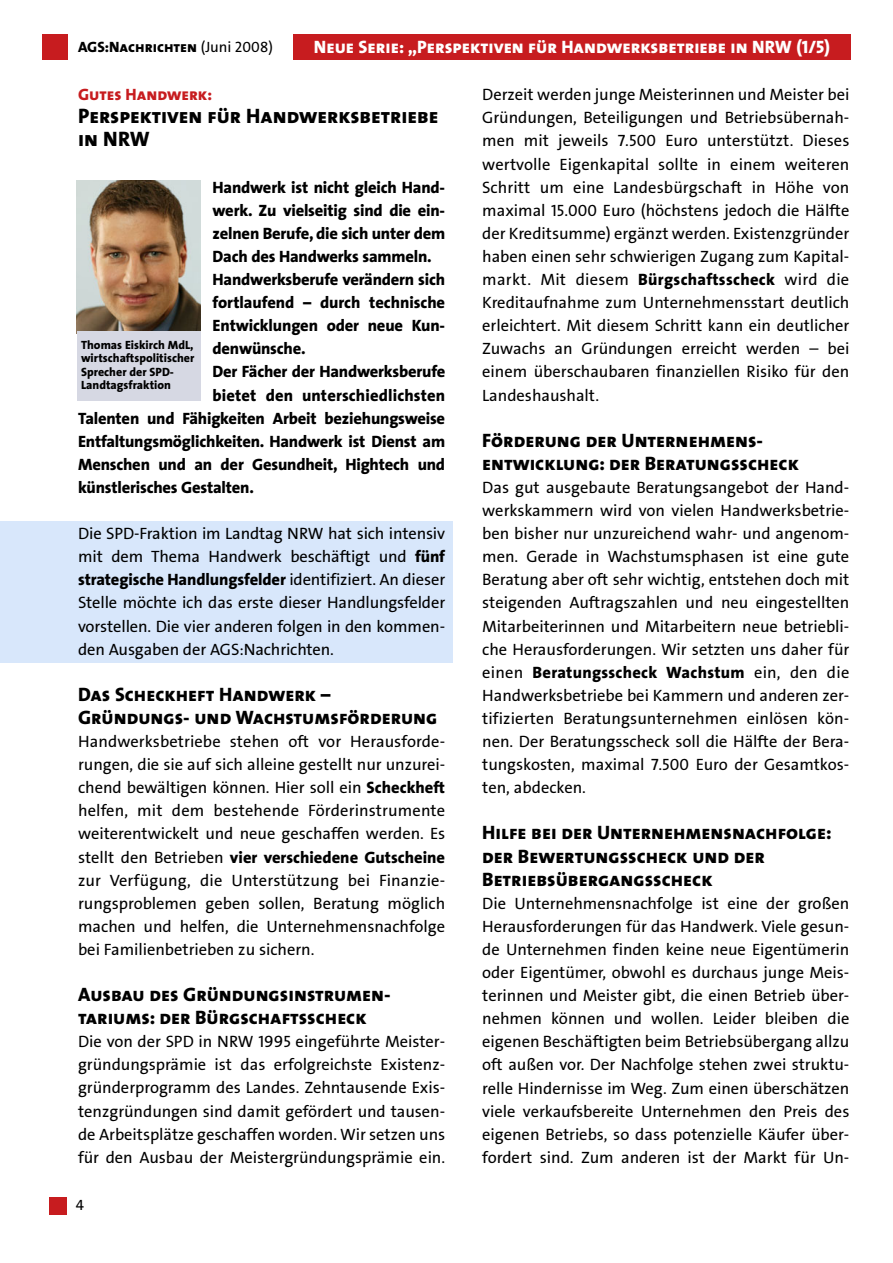
<style>
.page{position:relative;width:893px;height:1263px;background:#fff}
.page>*{position:absolute;margin:0;border:0;box-sizing:border-box;transform-origin:0 0}
.t1{font:21px/23.1px "The Sans Extra Bold Caps";color:#000}
.t2{font:19.5px/23.1px "The Sans Extra Bold Caps";color:#000}
.t3{font:18px "The Sans Extra Bold Caps";color:#fff}
.t4{font:16.5px/23.1px "TT2 A95 O00";color:#000;text-align:justify}
.t5{font:800 16.5px "The Sans";letter-spacing:-.01em;color:#000}
.t6{font:800 16.5px "The Sans";letter-spacing:.015em;color:#000}
.t7{font:800 16.5px "The Sans";letter-spacing:.01em;color:#000}
.t8{font:16.5px "The Sans Extra Bold Caps";color:#c71c1f}
.t9{font:15px "The Sans Extra Bold Caps";color:#000}
.t10{font:15px "TT2 A95 O00";color:#000}
.t11{font:800 12px/13.5px "The Sans";color:#000}
.s1{font-family:"The Sans";font-weight:800}
.s2{font-family:"TT2 A95 O00"}
.s3{font-family:"TT2 A95 O00";font-weight:400}
</style>
<div class="page">
<div style="left:0;top:521px;width:452px;height:141px;background:#d8e7fb"></div>
<div style="left:43px;top:34px;width:25px;height:26px;background:#c71c1f"></div>
<div style="left:49px;top:1197px;width:17px;height:17px;background:#c71c1f"></div>
<img style="left:77px;top:180px;width:123px;height:151px">
<div style="left:77px;top:331px;width:123px;height:69px;background:#d6d8e3"></div>
<div style="left:293px;top:34px;width:557px;height:26px;background:#c71c1f"></div>
<p class="t9" style="left:78px;top:38px;width:196px"><span class="s1">AGS:</span>Nachrichten <span class="s2">(Juni 2008)</span></p>
<p class="t3" style="left:314px;top:36px;width:517px">Neue Serie: „Perspektiven für Handwerksbetriebe in NRW (1/5)</p>
<p class="t8" style="left:78px;top:85px;width:136px">Gutes Handwerk:</p>
<p class="t1" style="left:78px;top:105px;width:362px">Perspektiven für Handwerksbetriebe in NRW</p>
<p class="t5" style="left:212px;top:181px;width:234px">Handwerk ist nicht gleich Hand-</p>
<p class="t5" style="left:212px;top:204px;width:234px">werk. Zu vielseitig sind die ein-</p>
<p class="t5" style="left:212px;top:227px;width:234px">zelnen Berufe, die sich unter dem</p>
<p class="t5" style="left:212px;top:250px;width:221px">Dach des Handwerks sammeln.</p>
<p class="t5" style="left:212px;top:273px;width:234px">Handwerksberufe verändern sich</p>
<p class="t5" style="left:212px;top:296px;width:234px">fortlaufend – durch technische</p>
<p class="t5" style="left:212px;top:320px;width:234px">Entwicklungen oder neue Kun-</p>
<p class="t5" style="left:212px;top:343px;width:95px">denwünsche.</p>
<p class="t5" style="left:212px;top:366px;width:234px">Der Fächer der Handwerksberufe</p>
<p class="t7" style="left:212px;top:389px;width:234px">bietet den unterschiedlichsten</p>
<p class="t5" style="left:78px;top:412px;width:368px">Talenten und Fähigkeiten Arbeit beziehungsweise</p>
<p class="t5" style="left:78px;top:435px;width:368px">Entfaltungsmöglichkeiten. Handwerk ist Dienst am</p>
<p class="t5" style="left:78px;top:458px;width:368px">Menschen und an der Gesundheit, Hightech und</p>
<p class="t5" style="left:78px;top:481px;width:177px">künstlerisches Gestalten.</p>
<p class="t4" style="left:78px;top:524px;width:368px">Die SPD-Fraktion im Landtag NRW hat sich intensiv mit dem Thema Handwerk beschäftigt und <span class="s1">fünf</span></p>
<p class="t5" style="left:78px;top:574px;width:368px">strategische Handlungsfelder <span class="s3">identifiziert. An dieser</span></p>
<p class="t4" style="left:78px;top:593px;width:368px">Stelle möchte ich das erste dieser Handlungsfelder vorstellen. Die vier anderen folgen in den kommen&shy;den Ausgaben der AGS:Nachrichten.</p>
<p class="t2" style="left:78px;top:683px;width:361px">Das Scheckheft Handwerk –<br>Gründungs- und Wachstumsförderung</p>
<p class="t4" style="left:78px;top:731px;width:368px">Handwerksbetriebe stehen oft vor Herausforde&shy;rungen, die sie auf sich alleine gestellt nur unzurei&shy;chend bewältigen können. Hier soll ein <span class="s1">Scheckheft </span>helfen, mit dem bestehende Förderinstrumente weiterentwickelt und neue geschaffen werden. Es</p>
<p class="t5" style="left:78px;top:851px;width:368px"><span class="s3">stellt den Betrieben</span> vier verschiedene Gutscheine</p>
<p class="t4" style="left:78px;top:870px;width:368px">zur Verfügung, die Unterstützung bei Finanzie&shy;rungsproblemen geben sollen, Beratung möglich machen und helfen, die Unternehmensnachfolge bei Familienbetrieben zu sichern.</p>
<p class="t2" style="left:78px;top:983px;width:314px">Ausbau des Gründungsinstrumen&shy;tariums: der Bürgschaftsscheck</p>
<p class="t4" style="left:78px;top:1032px;width:368px">Die von der SPD in NRW 1995 eingeführte Meister&shy;gründungsprämie ist das erfolgreichste Existenz&shy;gründerprogramm des Landes. Zehntausende Exis&shy;tenzgründungen sind damit gefördert und tausen&shy;de Arbeitsplätze geschaffen worden. Wir setzen uns für den Ausbau der Meistergründungsprämie ein.</p>
<p class="t11" style="left:81px;top:339px;width:115px">Thomas Eiskirch MdL, wirtschaftspolitischer<br>Sprecher der SPD-<br>Landtagsfraktion</p>
<p class="t10" style="left:76px;top:1199px;width:10px">4</p>
<p class="t4" style="left:482px;top:85px;width:368px">Derzeit werden junge Meisterinnen und Meister bei Gründungen, Beteiligungen und Betriebsübernah&shy;men mit jeweils 7.500 Euro unterstützt. Dieses wertvolle Eigenkapital sollte in einem weiteren Schritt um eine Landesbürgschaft in Höhe von maximal 15.000 Euro (höchstens jedoch die Hälfte der Kreditsumme) ergänzt werden. Existenzgründer haben einen sehr schwierigen Zugang zum Kapital&shy;markt. Mit diesem <span class="s1">Bürgschaftsscheck</span> wird die Kreditaufnahme zum Unternehmensstart deutlich erleichtert. Mit diesem Schritt kann ein deutlicher Zuwachs an Gründungen erreicht werden – bei einem überschaubaren finanziellen Risiko für den Landeshaushalt.</p>
<p class="t2" style="left:482px;top:428px;width:318px">Förderung der Unternehmens&shy;entwicklung: der Beratungsscheck</p>
<p class="t4" style="left:482px;top:477px;width:368px">Das gut ausgebaute Beratungsangebot der Hand&shy;werkskammern wird von vielen Handwerksbetrie&shy;ben bisher nur unzureichend wahr- und angenom&shy;men. Gerade in Wachstumsphasen ist eine gute Beratung aber oft sehr wichtig, entstehen doch mit steigenden Auftragszahlen und neu eingestellten Mitarbeiterinnen und Mitarbeitern neue betriebli&shy;che Herausforderungen. Wir setzten uns daher für</p>
<p class="t6" style="left:482px;top:666px;width:368px"><span class="s3">einen</span> Beratungsscheck Wachstum <span class="s3">ein, den die</span></p>
<p class="t4" style="left:482px;top:685px;width:368px">Handwerksbetriebe bei Kammern und anderen zer&shy;tifizierten Beratungsunternehmen einlösen kön&shy;nen. Der Beratungsscheck soll die Hälfte der Bera&shy;tungskosten, maximal 7.500 Euro der Gesamtkos&shy;ten, abdecken.</p>
<p class="t2" style="left:482px;top:821px;width:351px">Hilfe bei der Unternehmensnachfolge: der Bewertungsscheck und der<br>Betriebsübergangsscheck</p>
<p class="t4" style="left:482px;top:893px;width:368px">Die Unternehmensnachfolge ist eine der großen Herausforderungen für das Handwerk. Viele gesun&shy;de Unternehmen finden keine neue Eigentümerin oder Eigentümer, obwohl es durchaus junge Meis&shy;terinnen und Meister gibt, die einen Betrieb über&shy;nehmen können und wollen. Leider bleiben die eigenen Beschäftigten beim Betriebsübergang allzu oft außen vor. Der Nachfolge stehen zwei struktu&shy;relle Hindernisse im Weg. Zum einen überschätzen viele verkaufsbereite Unternehmen den Preis des eigenen Betriebs, so dass potenzielle Käufer über&shy;fordert sind. Zum anderen ist der Markt für Un-</p>
</div>
